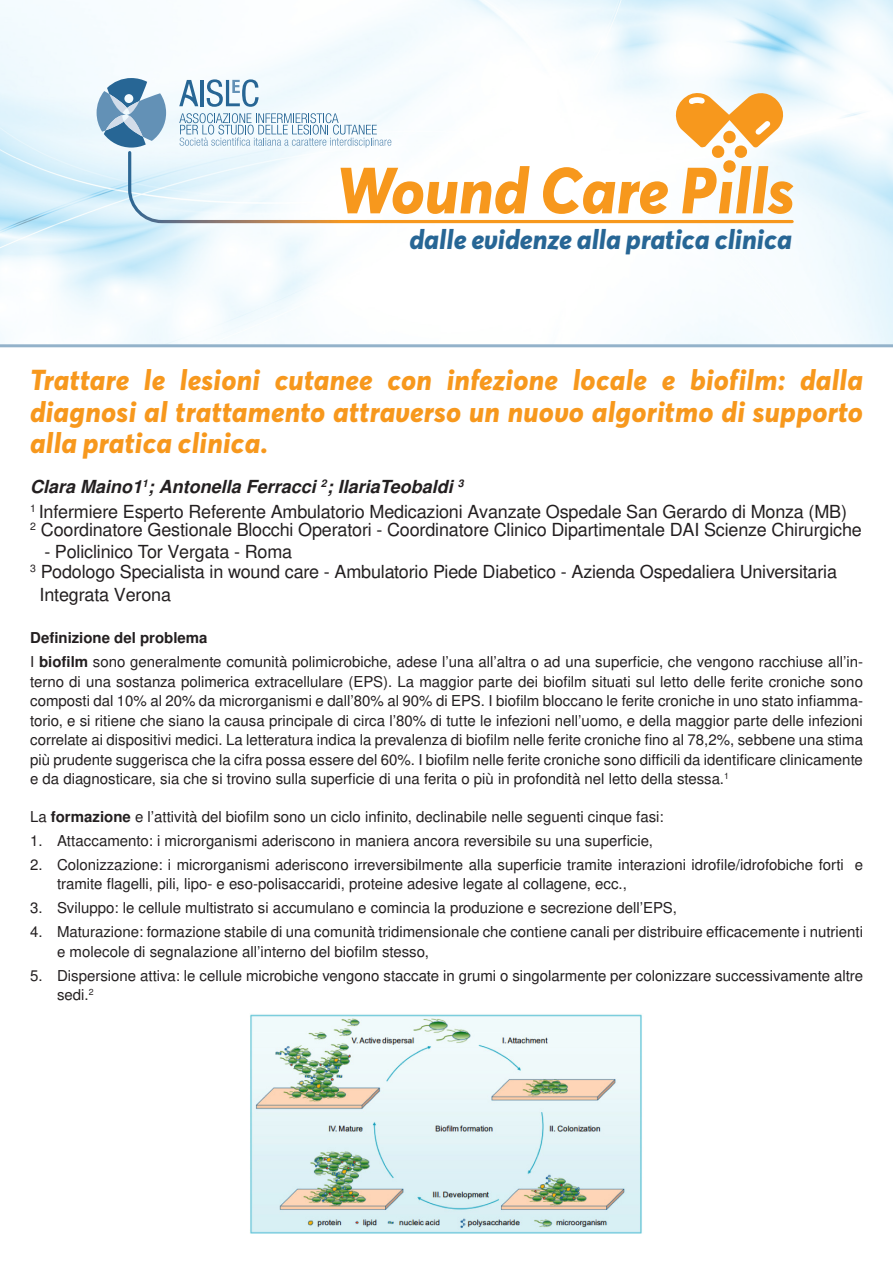
<style>
.page{position:relative;width:893px;height:1263px;background:#fff}
.page>*{position:absolute;margin:0;border:0;box-sizing:border-box;transform-origin:0 0}
.t1{font:italic 800 28.5px/31.5px "Averta Demo";letter-spacing:.01em;color:#f7981d;text-align:justify}
.t2{font:italic 800 27.3px "Averta Demo";color:#276695}
.t3{font:18px/24.6px "Nimbus San L";letter-spacing:-.01em;color:#231f20}
.t4{font:15px/19.5px "Nimbus San L";color:#231f20}
.t5{font:700 15px "Nimbus San L";color:#231f20}
.s1{font-weight:700;font-style:italic}
.s2{font-weight:700}
</style>
<div class="page">
<svg style="left:0;top:0;width:893px;height:347px"></svg>
<svg style="left:126px;top:149px;width:669px;height:76px"></svg>
<svg style="left:97px;top:78px;width:69px;height:70px"></svg>
<svg style="left:179px;top:79px;width:614px;height:135px"></svg>
<img style="left:250px;top:1014px;width:392px;height:220px">
<h2 class="t2" style="left:409px;top:222px;width:384px">dalle evidenze alla pratica clinica</h2>
<p class="t1" style="left:30px;top:366px;width:834px">Trattare le lesioni cutanee con infezione locale e biofilm: dalla diagnosi al trattamento attraverso un nuovo algoritmo di supporto alla pratica clinica.</p>
<p class="t3" style="left:30px;top:474px;width:818px"><span class="s1">Clara Maino1</span><sup>1</sup><span class="s1">; Antonella Ferracci</span> <sup>2</sup><span class="s1">; IlariaTeobaldi</span> <sup>3<br></sup><sup>1</sup> Infermiere Esperto Referente Ambulatorio Medicazioni Avanzate Ospedale San Gerardo di Monza (MB)</p>
<p class="t3" style="left:30px;top:517px;width:833px"><sup>2</sup> Coordinatore Gestionale Blocchi Operatori - Coordinatore Clinico Dipartimentale DAI Scienze Chirurgiche</p>
<p class="t3" style="left:30px;top:540px;width:809px;line-height:20.5px;text-indent:14px">- Policlinico Tor Vergata - Roma<br><sup>3</sup> Podologo Specialista in wound care - Ambulatorio Piede Diabetico - Azienda Ospedaliera Universitaria</p>
<p class="t3" style="left:40px;top:582px;width:133px">Integrata Verona</p>
<p class="t5" style="left:30px;top:627px;width:179px">Definizione del problema</p>
<p class="t4" style="left:30px;top:651px;width:835px;text-align:justify">I <span class="s2">biofilm</span> sono generalmente comunità polimicrobiche, adese l’una all’altra o ad una superficie, che vengono racchiuse all’in&shy;terno di una sostanza polimerica extracellulare (EPS). La maggior parte dei biofilm situati sul letto delle ferite croniche sono composti dal 10% al 20% da microrganismi e dall’80% al 90% di EPS. I biofilm bloccano le ferite croniche in uno stato infiamma&shy;torio, e si ritiene che siano la causa principale di circa l’80% di tutte le infezioni nell’uomo, e della maggior parte delle infezioni correlate ai dispositivi medici. La letteratura indica la prevalenza di biofilm nelle ferite croniche fino al 78,2%, sebbene una stima più prudente suggerisca che la cifra possa essere del 60%. I biofilm nelle ferite croniche sono difficili da identificare clinicamente e da diagnosticare, sia che si trovino sulla superficie di una ferita o più in profondità nel letto della stessa.<sup>1</sup></p>
<p class="t4" style="left:30px;top:806px;width:635px">La <span class="s2">formazione</span> e l’attività del biofilm sono un ciclo infinito, declinabile nelle seguenti cinque fasi:</p>
<p class="t4" style="left:30px;top:830px;width:624px">1. Attaccamento: i microrganismi aderiscono in maniera ancora reversibile su una superficie,</p>
<p class="t4" style="left:57px;top:854px;width:807px;text-indent:-27px">2. Colonizzazione: i microrganismi aderiscono irreversibilmente alla superficie tramite interazioni idrofile/idrofobiche forti e tramite flagelli, pili, lipo- e eso-polisaccaridi, proteine adesive legate al collagene, ecc.,</p>
<p class="t4" style="left:30px;top:897px;width:648px">3. Sviluppo: le cellule multistrato si accumulano e comincia la produzione e secrezione dell’EPS,</p>
<p class="t4" style="left:57px;top:921px;width:807px;text-indent:-27px">4. Maturazione: formazione stabile di una comunità tridimensionale che contiene canali per distribuire efficacemente i nutrienti e molecole di segnalazione all’interno del biofilm stesso,</p>
<p class="t4" style="left:57px;top:965px;width:807px;text-indent:-27px">5. Dispersione attiva: le cellule microbiche vengono staccate in grumi o singolarmente per colonizzare successivamente altre sedi.<sup>2</sup></p>
</div>
